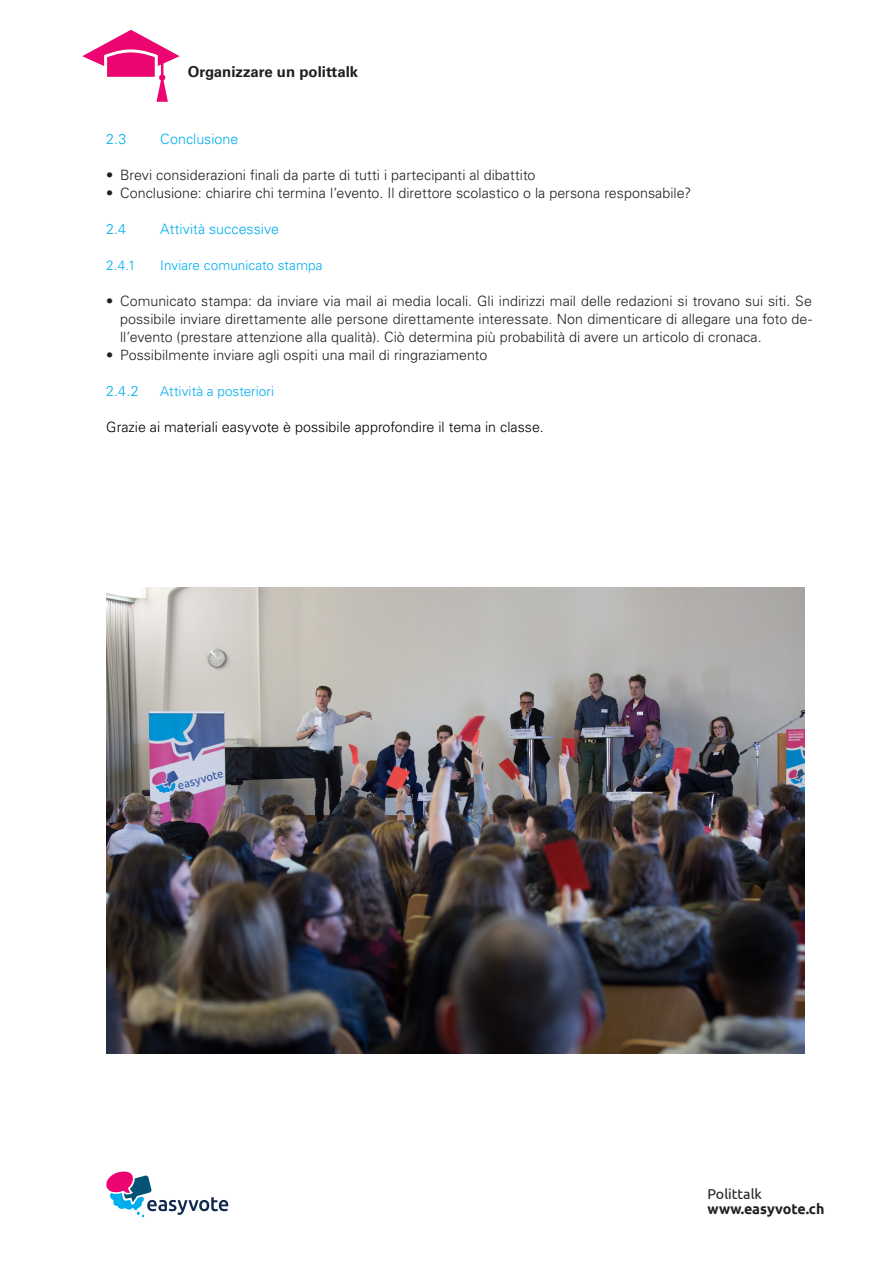
<style>
.page{position:relative;width:893px;height:1263px;background:#fff}
.page>*{position:absolute;margin:0;border:0;box-sizing:border-box;transform-origin:0 0}
.t1{font:700 15px "Univers";color:#231f20}
.t2{font:300 14.25px/18px "Univers";color:#231f20;text-align:justify}
.Fliesstext{font:300 14.25px "Univers";color:#000}
.Fliesstext-2{font:300 14.25px "Univers";letter-spacing:.005em;color:#00aeef}
.t3{font:700 14.25px "Ubuntu";color:#231f20}
.t4{font:14.25px "Ubuntu";color:#231f20}
.Fliesstext-3{font:300 13.5px "Univers";letter-spacing:.005em;color:#00aeef}
</style>
<div class="page">
<svg style="left:82px;top:30px;width:98px;height:72px"></svg>
<img style="left:106px;top:587px;width:699px;height:466px">
<svg style="left:106px;top:1171px;width:122px;height:46px"></svg>
<p class="t1" style="left:188px;top:63px;width:172px">Organizzare un polittalk</p>
<p class="Fliesstext-2" style="left:106px;top:130px;width:22px">2.3</p>
<p class="Fliesstext-2" style="left:160px;top:130px;width:80px">Conclusione</p>
<p class="t2" style="left:106px;top:166px;width:431px">• Brevi considerazioni finali da parte di tutti i partecipanti al dibattito</p>
<p class="t2" style="left:106px;top:184px;width:586px">• Conclusione: chiarire chi termina l’evento. Il direttore scolastico o la persona responsabile?</p>
<p class="Fliesstext-2" style="left:106px;top:220px;width:21px">2.4</p>
<p class="Fliesstext-2" style="left:160px;top:220px;width:120px">Attività successive</p>
<p class="Fliesstext-3" style="left:106px;top:257px;width:31px">2.4.1</p>
<p class="Fliesstext-3" style="left:160px;top:257px;width:164px">Inviare comunicato stampa</p>
<p class="t2" style="left:120px;top:292px;width:694px;text-indent:-14px">• Comunicato stampa: da inviare via mail ai media locali. Gli indirizzi mail delle redazioni si trovano sui siti. Se possibile inviare direttamente alle persone direttamente interessate. Non dimenticare di allegare una foto de&shy;ll’evento (prestare attenzione alla qualità). Ciò determina più probabilità di avere un articolo di cronaca.</p>
<p class="t2" style="left:106px;top:346px;width:383px">• Possibilmente inviare agli ospiti una mail di ringraziamento</p>
<p class="Fliesstext-2" style="left:106px;top:382px;width:34px">2.4.2</p>
<p class="Fliesstext-3" style="left:160px;top:383px;width:115px">Attività a posteriori</p>
<p class="Fliesstext" style="left:106px;top:418px;width:439px">Grazie ai materiali easyvote è possibile approfondire il tema in classe.</p>
<p class="t4" style="left:708px;top:1185px;width:56px">Polittalk</p>
<p class="t3" style="left:708px;top:1200px;width:118px">www.easyvote.ch</p>
</div>
